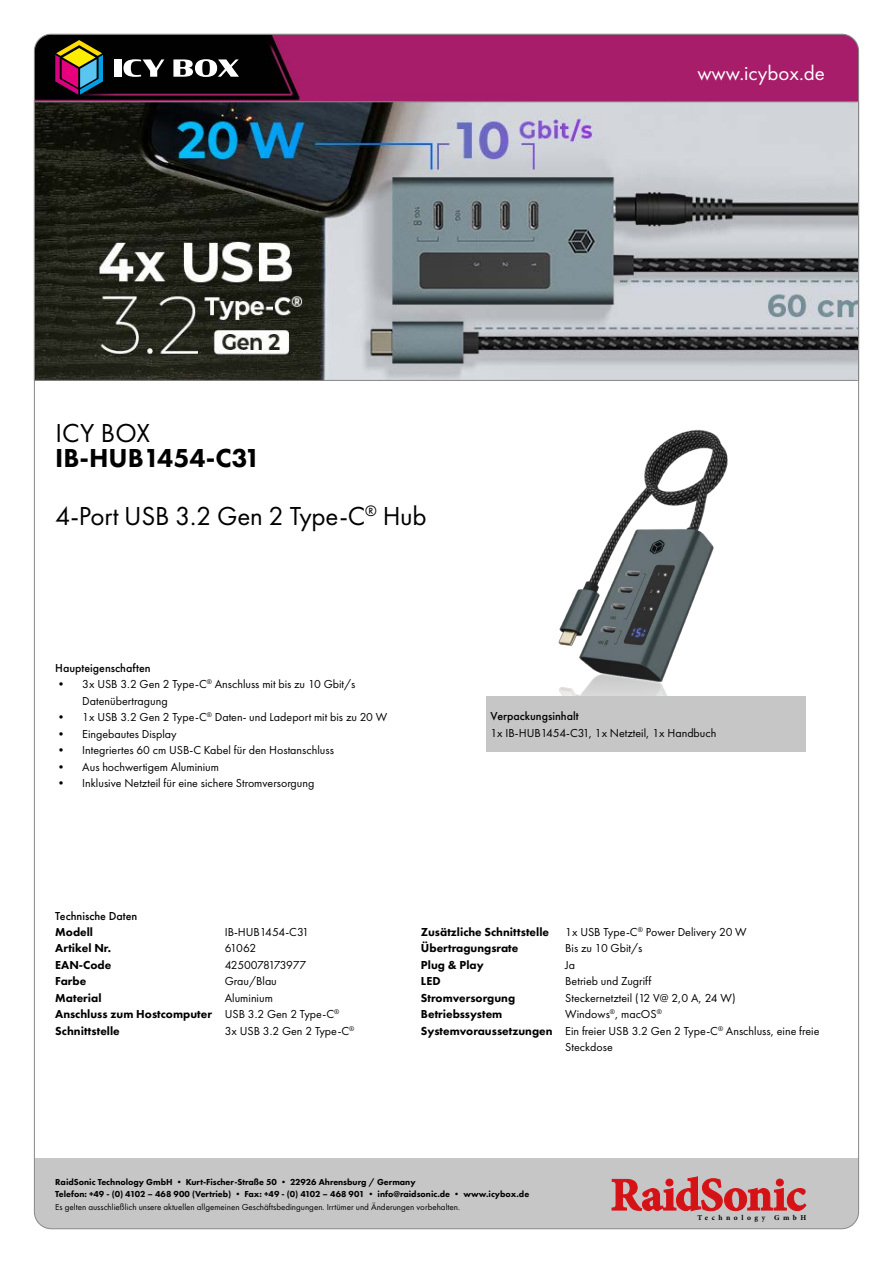
<style>
.page{position:relative;width:893px;height:1263px;background:#fff}
.page>*{position:absolute;margin:0;border:0;box-sizing:border-box;transform-origin:0 0}
.t1{font:27px "Futura PT";letter-spacing:-.01em;color:#000}
.t2{font:800 27px "Futura PT";color:#000}
.t3{font:21px "Futura PT";color:#fff}
.t4{font:12px/16.5px "Futura PT";color:#000}
.t5{font:800 12px/16.5px "Futura PT";color:#000}
.t6{font:500 12px "Futura PT";color:#000}
.t7{font:800 9px/12px "Futura PT";color:#000}
.t8{font:9px "Futura PT";color:#000}
.t9{font:700 7.5px "Minion Pro";letter-spacing:.47em;color:#000}
</style>
<div class="page">
<img style="left:558px;top:429px;width:170px;height:267px">
<svg style="left:36px;top:102px;width:821px;height:279px;background:#767c7e"></svg>
<div style="left:34px;top:1159px;width:825px;height:70px;background:#c6c6c6"></div>
<svg style="left:612px;top:1176px;width:194px;height:35px"></svg>
<svg style="left:34px;top:34px;width:825px;height:68px;background:#821a54"></svg>
<div style="left:114px;top:59px;width:7px;height:18px;background:#fff"></div>
<svg style="left:123px;top:59px;width:41px;height:18px"></svg>
<svg style="left:173px;top:59px;width:66px;height:18px"></svg>
<svg style="left:55px;top:40px;width:48px;height:55px;background:#6b5248"></svg>
<div style="left:486px;top:696px;width:320px;height:55px;background:#c6c6c6"></div>
<h2 class="t3" style="left:697px;top:60px;width:129px">www.icybox.de</h2>
<h1 class="t1" style="left:55px;top:417px;width:96px">ICY BOX</h1>
<h1 class="t2" style="left:55px;top:441px;width:207px">IB-HUB1454-C31</h1>
<h1 class="t1" style="left:55px;top:499px;width:373px">4-Port USB 3.2 Gen 2 Type-C<sup>®</sup> Hub</h1>
<p class="t6" style="left:55px;top:660px;width:97px">Haupteigenschaften</p>
<p class="t4" style="left:82px;top:676px;width:275px;text-indent:-27px">• 3x USB 3.2 Gen 2 Type-C<sup>®</sup> Anschluss mit bis zu 10 Gbit/s<br>Datenübertragung</p>
<p class="t4" style="left:55px;top:709px;width:334px">• 1x USB 3.2 Gen 2 Type-C<sup>®</sup> Daten- und Ladeport mit bis zu 20 W</p>
<p class="t4" style="left:55px;top:725px;width:123px">• Eingebautes Display</p>
<p class="t4" style="left:55px;top:742px;width:280px">• Integriertes 60 cm USB-C Kabel für den Hostanschluss</p>
<p class="t4" style="left:55px;top:758px;width:165px">• Aus hochwertigem Aluminium</p>
<p class="t4" style="left:55px;top:775px;width:261px">• Inklusive Netzteil für eine sichere Stromversorgung</p>
<p class="t6" style="left:55px;top:909px;width:84px">Technische Daten</p>
<p class="t6" style="left:490px;top:709px;width:90px">Verpackungsinhalt</p>
<p class="t4" style="left:490px;top:724px;width:227px">1x IB-HUB1454-C31, 1x Netzteil, 1x Handbuch</p>
<p class="t5" style="left:55px;top:923px;width:158px">Modell<br>Artikel Nr.<br>EAN-Code<br>Farbe<br>Material<br>Anschluss zum Hostcomputer<br>Schnittstelle</p>
<p class="t4" style="left:225px;top:923px;width:131px">IB-HUB1454-C31<br>61062<br>4250078173977<br>Grau/Blau<br>Aluminium<br>USB 3.2 Gen 2 Type-C<sup>®<br></sup>3x USB 3.2 Gen 2 Type-C<sup>®</sup></p>
<p class="t4" style="left:565px;top:923px;width:256px">1x USB Type-C<sup>®</sup> Power Delivery 20 W<br>Bis zu 10 Gbit/s<br>Ja<br>Betrieb und Zugriff<br>Steckernetzteil (12 V@ 2,0 A, 24 W)<br>Windows<sup>®</sup>, macOS<sup>®<br></sup>Ein freier USB 3.2 Gen 2 Type-C<sup>®</sup> Anschluss, eine freie<br>Steckdose</p>
<p class="t5" style="left:421px;top:923px;width:133px">Zusätzliche Schnittstelle<br>Übertragungsrate<br>Plug &amp; Play<br>LED<br>Stromversorgung<br>Betriebssystem<br>Systemvoraussetzungen</p>
<p class="t7" style="left:55px;top:1175px;width:475px">RaidSonic Technology GmbH • Kurt-Fischer-Straße 50 • 22926 Ahrensburg / Germany<br>Telefon: +49 - (0) 4102 – 468 900 (Vertrieb) • Fax: +49 - (0) 4102 – 468 901 • info@raidsonic.de • www.icybox.de</p>
<p class="t8" style="left:55px;top:1202px;width:406px">Es gelten ausschließlich unsere aktuellen allgemeinen Geschäftsbedingungen. Irrtümer und Änderungen vorbehalten.</p>
<p class="t9" style="left:697px;top:1212px;width:110px">Technology GmbH</p>
</div>
